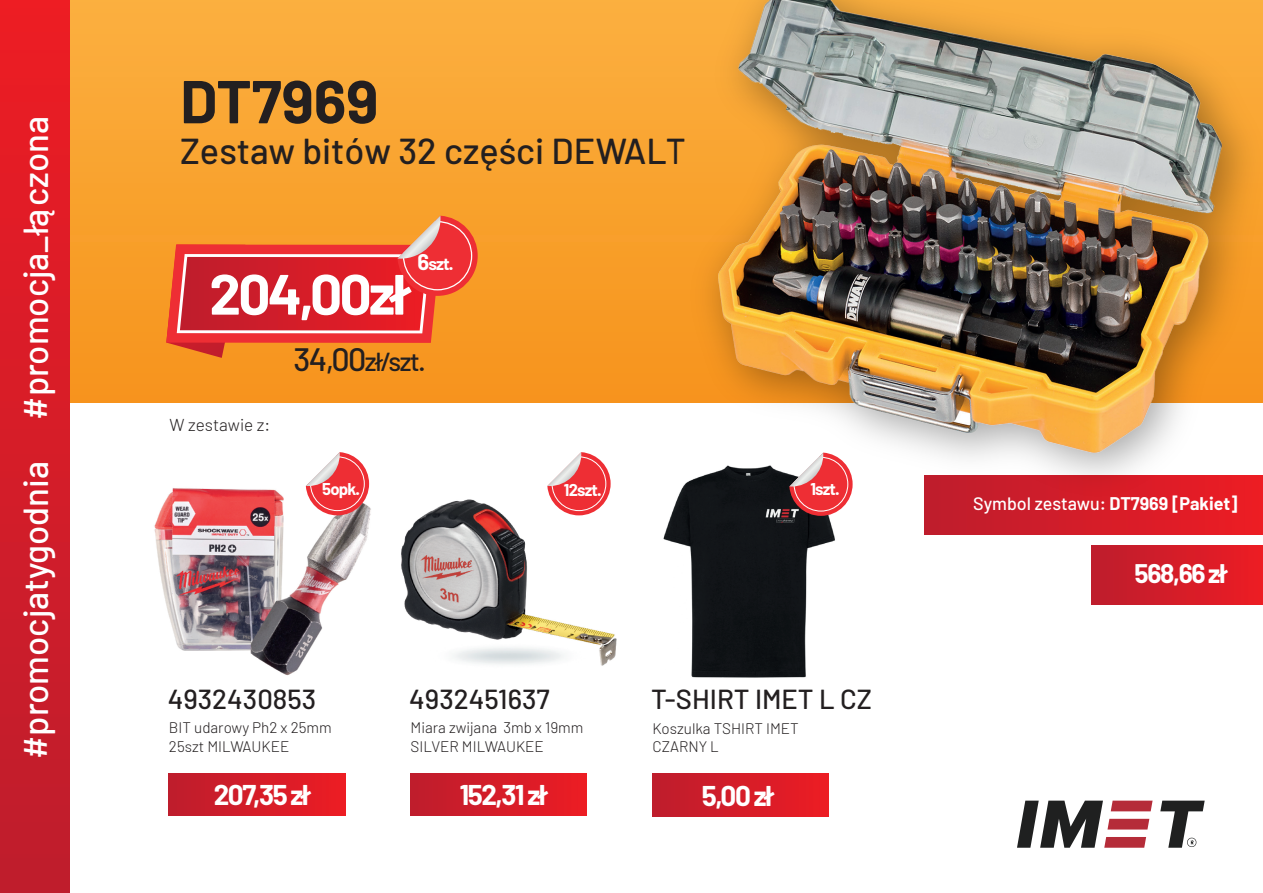
<style>
.page{position:relative;width:1263px;height:893px;background:#fff}
.page>*{position:absolute;margin:0;border:0;box-sizing:border-box;transform-origin:0 0}
.t1{font:700 60.45px "Barlow";color:#231f20}
.t2{font:700 56.7px "Barlow";letter-spacing:-.05em;color:#fff}
.t3{font:500 36px "Barlow";color:#231f20}
.t4{font:500 34.8px "Barlow";color:#fff}
.t5{font:700 27.9px "Barlow";letter-spacing:-.05em;color:#fff}
.t6{font:500 27.45px "Barlow";color:#231f20}
.t7{font:700 26.25px "Barlow";letter-spacing:-.05em;color:#fff}
.t8{font:500 26.1px "Barlow";color:#231f20}
.t9{font:500 17.85px "Barlow";color:#fff}
.t10{font:300 17.25px "Barlow";color:#231f20}
.t11{font:700 17.25px "Barlow";color:#fff}
.t12{font:700 16.65px "Barlow";letter-spacing:-.05em;color:#fff}
.t13{font:300 15.3px/18.3px "Barlow";color:#231f20}
.s1{font-size:22.05px}
.s2{font-size:32.4px}
.s3{font-weight:700}
</style>
<div class="page">
<div style="left:0;top:0;width:1263px;height:403px;background:linear-gradient(to bottom,#fbb03f,#f6931c)"></div>
<img style="left:154px;top:482px;width:217px;height:194px">
<img style="left:401px;top:499px;width:215px;height:167px">
<img style="left:663px;top:502px;width:172px;height:176px">
<svg style="left:166px;top:216px;width:312px;height:142px;background:#e75735"></svg>
<svg style="left:306px;top:452px;width:63px;height:63px"></svg>
<div style="left:169px;top:773px;width:176px;height:43px;background:linear-gradient(to right,#be1d2d,#ec1c24)"></div>
<svg style="left:547px;top:452px;width:64px;height:63px"></svg>
<div style="left:410px;top:773px;width:177px;height:43px;background:linear-gradient(to right,#bd1d2d,#ed1c24)"></div>
<div style="left:0;top:0;width:69px;height:893px;background:linear-gradient(to bottom,#ed1c24,#be1d2d)"></div>
<svg style="left:1017px;top:801px;width:135px;height:47px"></svg>
<svg style="left:1160px;top:801px;width:45px;height:47px"></svg>
<div style="left:924px;top:476px;width:339px;height:58px;background:linear-gradient(to right,#bd1d2d,#ed1c24)"></div>
<div style="left:1092px;top:545px;width:171px;height:59px;background:linear-gradient(to right,#bd1d2d,#ec1c24)"></div>
<svg style="left:789px;top:512px;width:47px;height:4px"></svg>
<div style="left:652px;top:774px;width:177px;height:42px;background:linear-gradient(to right,#bd1d2d,#ed1c24)"></div>
<img style="left:676px;top:0;width:587px;height:512px">
<img style="left:718px;top:0;width:503px;height:452px">
<h3 class="t4" style="left:14px;top:759px;width:644px;rotate:-90deg">#promocjatygodnia #promocja_łączona</h3>
<h1 class="t1" style="left:180px;top:64px;width:200px">DT7969</h1>
<h3 class="t3" style="left:180px;top:128px;width:508px">Zestaw bitów 32 części DEWALT</h3>
<p class="t11" style="left:418px;top:253px;width:37px"><span class="s1">6</span>szt.</p>
<h2 class="t2" style="left:209px;top:259px;width:199px">204,00zł</h2>
<p class="t10" style="left:170px;top:414px;width:102px">W zestawie z:</p>
<h3 class="t8" style="left:293px;top:345px;width:134px"><span class="s2">34,00</span>zł/szt.</h3>
<p class="t12" style="left:322px;top:478px;width:39px">5opk.</p>
<p class="t12" style="left:564px;top:480px;width:39px">12szt.</p>
<p class="t12" style="left:810px;top:479px;width:31px">1szt.</p>
<h3 class="t6" style="left:168px;top:682px;width:150px">4932430853</h3>
<p class="t13" style="left:169px;top:718px;width:164px">BIT udarowy Ph2 x 25mm<br>25szt MILWAUKEE</p>
<h3 class="t5" style="left:214px;top:778px;width:97px">207,35 zł</h3>
<h3 class="t6" style="left:409px;top:682px;width:142px">4932451637</h3>
<p class="t13" style="left:410px;top:718px;width:174px">Miara zwijana 3mb x 19mm<br>SILVER MILWAUKEE</p>
<h3 class="t5" style="left:460px;top:778px;width:88px">152,31 zł</h3>
<h3 class="t6" style="left:651px;top:682px;width:222px">T-SHIRT IMET L CZ</h3>
<p class="t13" style="left:652px;top:719px;width:148px">Koszulka TSHIRT IMET<br>CZARNY L</p>
<h3 class="t5" style="left:702px;top:778px;width:72px">5,00 zł</h3>
<p class="t9" style="left:973px;top:493px;width:266px">Symbol zestawu: <span class="s3">DT7969 [Pakiet]</span></p>
<h3 class="t7" style="left:1134px;top:557px;width:93px">568,66 zł</h3>
</div>
